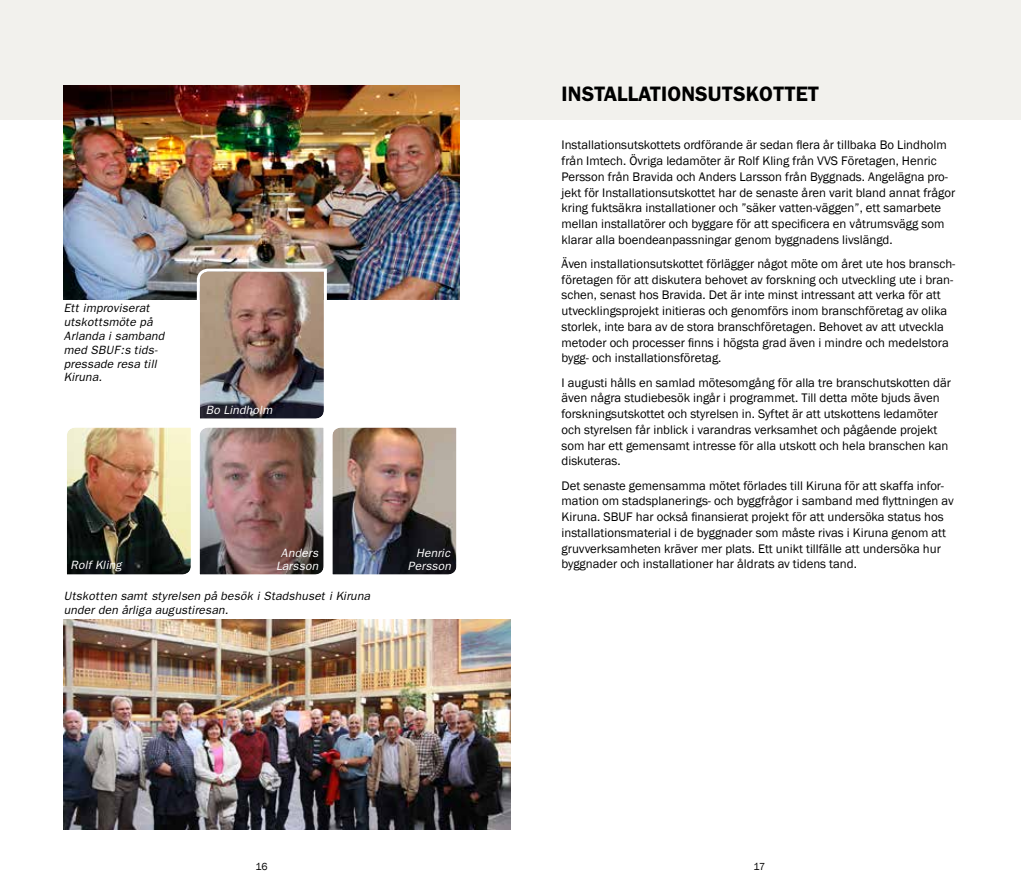
<style>
.page{position:relative;width:1021px;height:893px;background:#fff}
.page>*{position:absolute;margin:0;border:0;box-sizing:border-box;transform-origin:0 0}
.t1{font:600 21px "Franklin Gothic";color:#000}
.t2{font:12.75px/15.8px "Franklin Gothic";color:#000}
.t3{font:italic 12px/13.8px "Franklin Gothic";letter-spacing:.01em;color:#000}
.t4{font:italic 12px/12.8px "Franklin Gothic";letter-spacing:.01em;color:#fff;text-align:right}
.t5{font:10.5px "Franklin Gothic";color:#000}
</style>
<div class="page">
<div style="left:0;top:0;width:1020px;height:120px;background:#f2f1ed"></div>
<img style="left:64px;top:619px;width:446px;height:210px">
<img style="left:64px;top:85px;width:396px;height:182px">
<img style="left:63px;top:267px;width:397px;height:308px">
<h1 class="t1" style="left:561px;top:81px;width:259px">INSTALLATIONSUTSKOTTET</h1>
<p class="t2" style="left:561px;top:137px;width:395px">Installationsutskottets ordförande är sedan flera år tillbaka Bo Lindholm från Imtech. Övriga ledamöter är Rolf Kling från VVS Företagen, Henric Persson från Bravida och Anders Larsson från Byggnads. Angelägna pro&shy;jekt för Installationsutskottet har de senaste åren varit bland annat frågor kring fuktsäkra installationer och ”säker vatten-väggen”, ett samarbete mellan installatörer och byggare för att specificera en våtrumsvägg som klarar alla boendeanpassningar genom byggnadens livslängd.</p>
<p class="t2" style="left:561px;top:256px;width:395px">Även installationsutskottet förlägger något möte om året ute hos bransch&shy;företagen för att diskutera behovet av forskning och utveckling ute i bran&shy;schen, senast hos Bravida. Det är inte minst intressant att verka för att utvecklingsprojekt initieras och genomförs inom branschföretag av olika storlek, inte bara av de stora branschföretagen. Behovet av att utveckla metoder och processer finns i högsta grad även i mindre och medelstora bygg- och installationsföretag.</p>
<p class="t2" style="left:561px;top:375px;width:391px">I augusti hålls en samlad mötesomgång för alla tre branschutskotten där även några studiebesök ingår i programmet. Till detta möte bjuds även forskningsutskottet och styrelsen in. Syftet är att utskottens ledamöter och styrelsen får inblick i varandras verksamhet och pågående projekt som har ett gemensamt intresse för alla utskott och hela branschen kan diskuteras.</p>
<p class="t2" style="left:561px;top:478px;width:394px">Det senaste gemensamma mötet förlades till Kiruna för att skaffa infor&shy;mation om stadsplanerings- och byggfrågor i samband med flyttningen av Kiruna. SBUF har också finansierat projekt för att undersöka status hos installationsmaterial i de byggnader som måste rivas i Kiruna genom att gruvverksamheten kräver mer plats. Ett unikt tillfälle att undersöka hur</p>
<p class="t3" style="left:64px;top:301px;width:102px">Ett improviserat utskottsmöte på<br>Arlanda i samband med SBUF:s tids&shy;pressade resa till<br>Kiruna.</p>
<p class="t4" style="left:206px;top:404px;width:68px">Bo Lindholm</p>
<p class="t4" style="left:276px;top:547px;width:44px;text-align:center">Anders<br>Larsson</p>
<p class="t4" style="left:407px;top:547px;width:45px">Henric<br>Persson</p>
<p class="t4" style="left:70px;top:558px;width:53px">Rolf Kling</p>
<p class="t2" style="left:561px;top:557px;width:297px">byggnader och installationer har åldrats av tidens tand.</p>
<p class="t3" style="left:64px;top:589px;width:308px">Utskotten samt styrelsen på besök i Stadshuset i Kiruna under den årliga augustiresan.</p>
<p class="t5" style="left:256px;top:860px;width:13px">16</p>
<p class="t5" style="left:753px;top:860px;width:13px">17</p>
</div>
